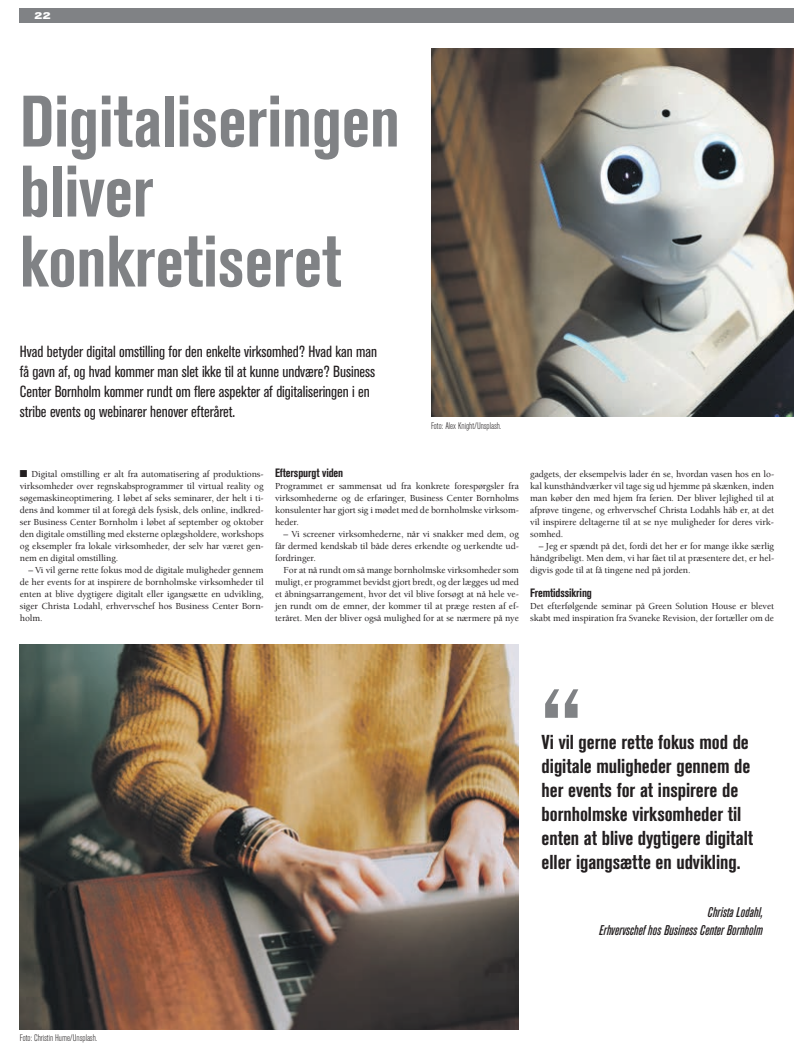
<style>
.page{position:relative;width:794px;height:1049px;background:#fff}
.page>*{position:absolute;margin:0;border:0;box-sizing:border-box;transform-origin:0 0}
.t1{font:700 condensed 107px "Akzidenz Grotesk BE";color:#808285}
.t2{font:700 condensed 72px/70px "Akzidenz Grotesk BE";letter-spacing:-.005em;color:#808285}
.t3{font:700 condensed 20px/24px "Akzidenz Grotesk BE";letter-spacing:-.005em;color:#231f20}
.t4{font:condensed 16px/20px "Akzidenz Grotesk BE";letter-spacing:-.005em;color:#231f20}
.t5{font:italic 500 condensed 14px/18px "Akzidenz Grotesk BE";letter-spacing:-.005em;color:#231f20;text-align:right}
.t6{font:700 condensed 12px "Akzidenz Grotesk BE";letter-spacing:-.01em;color:#231f20}
.t7{font:700 expanded 10px "Akzidenz Grotesk BE";color:#fff}
.t8{font:500 9.5px/12px "Berkeley";letter-spacing:-.01em;color:#231f20;text-align:justify}
.t9{font:300 condensed 9.5px "Akzidenz Grotesk BE";letter-spacing:-.005em;color:#231f20}
</style>
<div class="page">
<div style="left:20px;top:9px;width:774px;height:14px;background:#808285"></div>
<img style="left:431px;top:48px;width:363px;height:369px">
<img style="left:20px;top:645px;width:499px;height:384px">
<p class="t7" style="left:34px;top:10px;width:19px">22</p>
<h2 class="t2" style="left:20px;top:87px;width:382px">Digitaliseringen bliver konkretiseret</h2>
<p class="t4" style="left:20px;top:341px;width:359px">Hvad betyder digital omstilling for den enkelte virksomhed? Hvad kan man få gavn af, og hvad kommer man slet ikke til at kunne undvære? Business Center Bornholm kommer rundt om flere aspekter af digitaliseringen i en stribe events og webinarer henover efteråret.</p>
<p class="t9" style="left:431px;top:420px;width:72px">Foto: Alex Knight/Unsplash.</p>
<p class="t8" style="left:20px;top:468px;width:245px">■ Digital omstilling er alt fra automatisering af produktions&shy;virksomheder over regnskabsprogrammer til virtual reality og søgemaskineoptimering. I løbet af seks seminarer, der helt i ti&shy;dens ånd kommer til at foregå dels fysisk, dels online, indkred&shy;ser Business Center Bornholm i løbet af september og oktober den digitale omstilling med eksterne oplægsholdere, workshops og eksempler fra lokale virksomheder, der selv har været gen&shy;nem en digital omstilling.</p>
<p class="t8" style="left:20px;top:564px;width:245px;text-indent:9px">– Vi vil gerne rette fokus mod de digitale muligheder gennem de her events for at inspirere de bornholmske virksomheder til enten at blive dygtigere digitalt eller igangsætte en udvikling, siger Christa Lodahl, erhvervschef hos Business Center Born&shy;holm.</p>
<p class="t6" style="left:275px;top:465px;width:70px">Efterspurgt viden</p>
<p class="t8" style="left:275px;top:480px;width:245px">Programmet er sammensat ud fra konkrete forespørgsler fra virksomhederne og de erfaringer, Business Center Bornholms konsulenter har gjort sig i mødet med de bornholmske virksom&shy;heder.</p>
<p class="t8" style="left:275px;top:528px;width:245px;text-indent:9px">– Vi screener virksomhederne, når vi snakker med dem, og får dermed kendskab til både deres erkendte og uerkendte ud&shy;fordringer.</p>
<p class="t8" style="left:275px;top:564px;width:245px;text-indent:9px">For at nå rundt om så mange bornholmske virksomheder som muligt, er programmet bevidst gjort bredt, og der lægges ud med et åbningsarrangement, hvor det vil blive forsøgt at nå hele ve&shy;jen rundt om de emner, der kommer til at præge resten af ef&shy;teråret. Men der bliver også mulighed for at se nærmere på nye</p>
<p class="t8" style="left:530px;top:468px;width:245px">gadgets, der eksempelvis lader én se, hvordan vasen hos en lo&shy;kal kunsthåndværker vil tage sig ud hjemme på skænken, inden man køber den med hjem fra ferien. Der bliver lejlighed til at afprøve tingene, og erhvervschef Christa Lodahls håb er, at det vil inspirere deltagerne til at se nye muligheder for deres virk&shy;somhed.</p>
<p class="t8" style="left:530px;top:540px;width:245px;text-indent:9px">– Jeg er spændt på det, fordi det her er for mange ikke særlig håndgribeligt. Men dem, vi har fået til at præsentere det, er hel&shy;digvis gode til at få tingene ned på jorden.</p>
<p class="t6" style="left:530px;top:585px;width:63px">Fremtidssikring</p>
<p class="t8" style="left:530px;top:600px;width:245px">Det efterfølgende seminar på Green Solution House er blevet skabt med inspiration fra Svaneke Revision, der fortæller om de</p>
<h1 class="t1" style="left:541px;top:666px;width:42px">“</h1>
<h3 class="t3" style="left:541px;top:730px;width:213px">Vi vil gerne rette fokus mod de digitale muligheder gennem de her events for at inspirere de bornholmske virksomheder til enten at blive dygtigere digitalt eller igangsætte en udvikling.</h3>
<h3 class="t5" style="left:599px;top:903px;width:165px">Christa Lodahl,<br>Erhvervschef hos Business Center Bornholm</h3>
<p class="t9" style="left:20px;top:1032px;width:79px">Foto: Christin Hume/Unsplash.</p>
</div>
